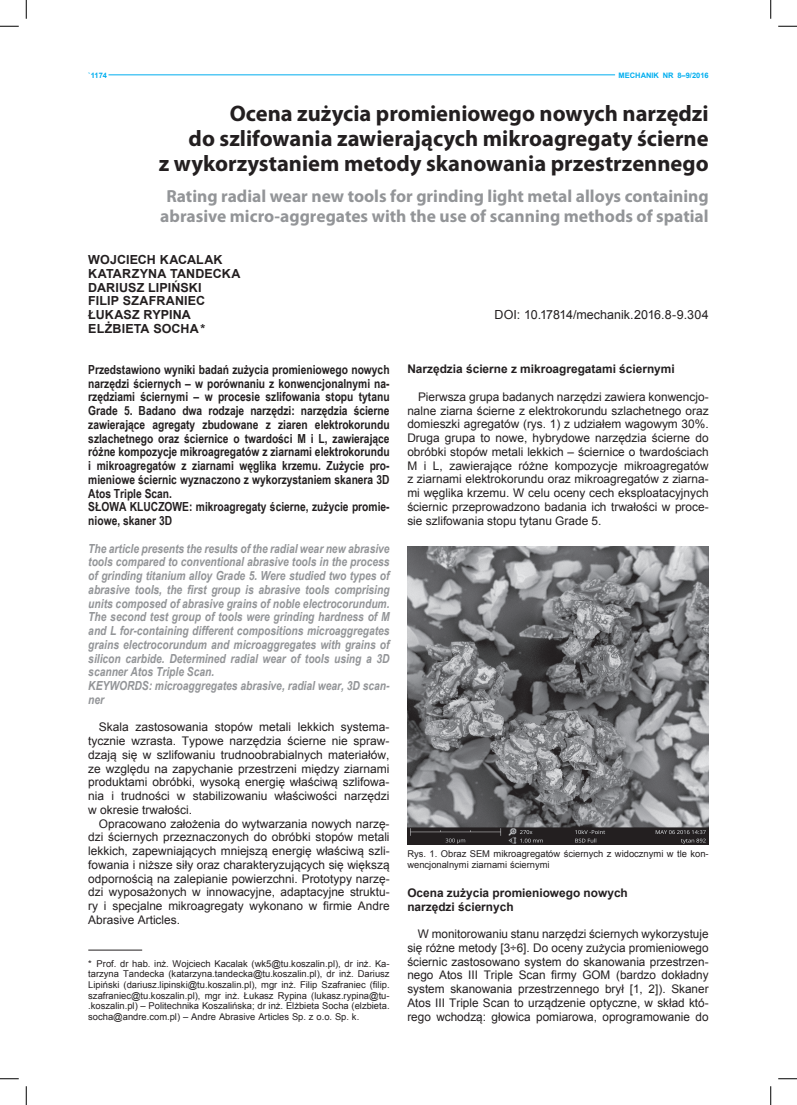
<style>
.page{position:relative;width:797px;height:1105px;background:#fff}
.page>*{position:absolute;margin:0;border:0;box-sizing:border-box;transform-origin:0 0}
.t1{font:700 22.5px/25px "Myriad Pro";color:#231f20;text-align:right}
.t2{font:700 17.5px/20px "Myriad Pro";color:#939598;text-align:center}
.t3{font:italic 700 12.5px/13.8px "Arial Narrow";color:#939598}
.t4{font:700 12.5px/13.8px "Arial Narrow";color:#231f20}
.t5{font:700 12.5px/13.8px "Arial";letter-spacing:.01em;color:#231f20}
.t6{font:12.5px "Arial";color:#231f20}
.t7{font:11.88px/13.8px "Arial";color:#231f20;text-align:justify}
.t8{font:700 11.88px/13.8px "Arial";color:#231f20}
.t9{font:9.38px/10.6px "Arial";color:#231f20;text-align:justify}
.t10{font:700 7.5px "Arial";color:#00aeef}
</style>
<div class="page">
<hr style="left:88px;top:950px;width:54px;height:1px;background:#231f20">
<img style="left:407px;top:547px;width:301px;height:298px">
<hr style="left:108px;top:75px;width:507px;height:1px;background:#00aeef">
<svg style="left:0;top:25px;width:19px;height:2px"></svg>
<svg style="left:778px;top:25px;width:19px;height:2px"></svg>
<svg style="left:0;top:1078px;width:19px;height:1px"></svg>
<svg style="left:778px;top:1078px;width:19px;height:1px"></svg>
<svg style="left:25px;top:0;width:2px;height:19px"></svg>
<svg style="left:25px;top:1086px;width:2px;height:19px"></svg>
<svg style="left:770px;top:0;width:1px;height:19px"></svg>
<svg style="left:770px;top:1086px;width:1px;height:19px"></svg>
<p class="t10" style="left:88px;top:70px;width:20px">`1174</p>
<p class="t10" style="left:618px;top:70px;width:92px">MECHANIK NR 8–9/2016</p>
<h1 class="t1" style="left:159px;top:100px;width:551px">Ocena zużycia promieniowego nowych narzędzi<br>do szlifowania zawierających mikroagregaty ścierne<br>z wykorzystaniem metody skanowania przestrzennego</h1>
<h2 class="t2" style="left:160px;top:185px;width:550px">Rating radial wear new tools for grinding light metal alloys containing abrasive micro-aggregates with the use of scanning methods of spatial</h2>
<p class="t5" style="left:88px;top:253px;width:154px">WOJCIECH KACALAK<br>KATARZYNA TANDECKA<br>DARIUSZ LIPIŃSKI<br>FILIP SZAFRANIEC<br>ŁUKASZ RYPINA</p>
<p class="t6" style="left:494px;top:307px;width:215px">DOI: 10.17814/mechanik.2016.8-9.304</p>
<p class="t5" style="left:88px;top:322px;width:118px">ELŻBIETA SOCHA*</p>
<p class="t4" style="left:88px;top:362px;width:303px">Przedstawiono wyniki badań zużycia promieniowego nowych narzędzi ściernych – w porównaniu z konwencjonalnymi na&shy;rzędziami ściernymi – w procesie szlifowania stopu tytanu Grade 5. Badano dwa rodzaje narzędzi: narzędzia ścierne zawierające agregaty zbudowane z ziaren elektrokorundu szlachetnego oraz ściernice o twardości M i L, zawierające różne kompozycje mikroagregatów z ziarnami elektrokorundu i mikroagregatów z ziarnami węglika krzemu. Zużycie pro&shy;mieniowe ściernic wyznaczono z wykorzystaniem skanera 3D Atos Triple Scan.<br>SŁOWA KLUCZOWE: mikroagregaty ścierne, zużycie promie&shy;niowe, skaner 3D</p>
<p class="t3" style="left:88px;top:541px;width:303px">The article presents the results of the radial wear new abrasive tools compared to conventional abrasive tools in the process of grinding titanium alloy Grade 5. Were studied two types of abrasive tools, the first group is abrasive tools comprising units composed of abrasive grains of noble electrocorundum.<br>The second test group of tools were grinding hardness of M and L for-containing different compositions microaggregates grains electrocorundum and microaggregates with grains of silicon carbide. Determined radial wear of tools using a 3D scanner Atos Triple Scan.<br>KEYWORDS: microaggregates abrasive, radial wear, 3D scan&shy;ner</p>
<p class="t7" style="left:88px;top:720px;width:303px;text-indent:11px">Skala zastosowania stopów metali lekkich systema&shy;tycznie wzrasta. Typowe narzędzia ścierne nie spraw&shy;dzają się w szlifowaniu trudnoobrabialnych materiałów, ze względu na zapychanie przestrzeni między ziarnami produktami obróbki, wysoką energię właściwą szlifowa&shy;nia i trudności w stabilizowaniu właściwości narzędzi w okresie trwałości.</p>
<p class="t7" style="left:88px;top:817px;width:303px;text-indent:11px">Opracowano założenia do wytwarzania nowych narzę&shy;dzi ściernych przeznaczonych do obróbki stopów metali lekkich, zapewniających mniejszą energię właściwą szli&shy;fowania i niższe siły oraz charakteryzujących się większą odpornością na zalepianie powierzchni. Prototypy narzę&shy;dzi wyposażonych w innowacyjne, adaptacyjne struktu&shy;ry i specjalne mikroagregaty wykonano w firmie Andre Abrasive Articles.</p>
<p class="t9" style="left:88px;top:958px;width:303px">* Prof. dr hab. inż. Wojciech Kacalak (wk5@tu.koszalin.pl), dr inż. Ka&shy;tarzyna Tandecka (katarzyna.tandecka@tu.koszalin.pl), dr inż. Dariusz Lipiński (dariusz.lipinski@tu.koszalin.pl), mgr inż. Filip Szafraniec (filip. szafraniec@tu.koszalin.pl), mgr inż. Łukasz Rypina (lukasz.rypina@tu-.koszalin.pl) – Politechnika Koszalińska; dr inż. Elżbieta Socha (elzbieta. socha@andre.com.pl) – Andre Abrasive Articles Sp. z o.o. Sp. k.</p>
<p class="t8" style="left:407px;top:363px;width:269px">Narzędzia ścierne z mikroagregatami ściernymi</p>
<p class="t7" style="left:407px;top:390px;width:303px;text-indent:11px">Pierwsza grupa badanych narzędzi zawiera konwencjo&shy;nalne ziarna ścierne z elektrokorundu szlachetnego oraz domieszki agregatów (rys. 1) z udziałem wagowym 30%.<br>Druga grupa to nowe, hybrydowe narzędzia ścierne do obróbki stopów metali lekkich – ściernice o twardościach M i L, zawierające różne kompozycje mikroagregatów z ziarnami elektrokorundu oraz mikroagregatów z ziarna&shy;mi węglika krzemu. W celu oceny cech eksploatacyjnych ściernic przeprowadzono badania ich trwałości w proce&shy;sie szlifowania stopu tytanu Grade 5.</p>
<p class="t9" style="left:407px;top:849px;width:303px">Rys. 1. Obraz SEM mikroagregatów ściernych z widocznymi w tle kon&shy;wencjonalnymi ziarnami ściernymi</p>
<p class="t8" style="left:407px;top:886px;width:222px">Ocena zużycia promieniowego nowych narzędzi ściernych</p>
<p class="t7" style="left:407px;top:927px;width:303px;text-indent:11px">W monitorowaniu stanu narzędzi ściernych wykorzystuje się różne metody [3÷6]. Do oceny zużycia promieniowego ściernic zastosowano system do skanowania przestrzen&shy;nego Atos III Triple Scan firmy GOM (bardzo dokładny system skanowania przestrzennego brył [1, 2]). Skaner Atos III Triple Scan to urządzenie optyczne, w skład któ&shy;rego wchodzą: głowica pomiarowa, oprogramowanie do</p>
</div>
